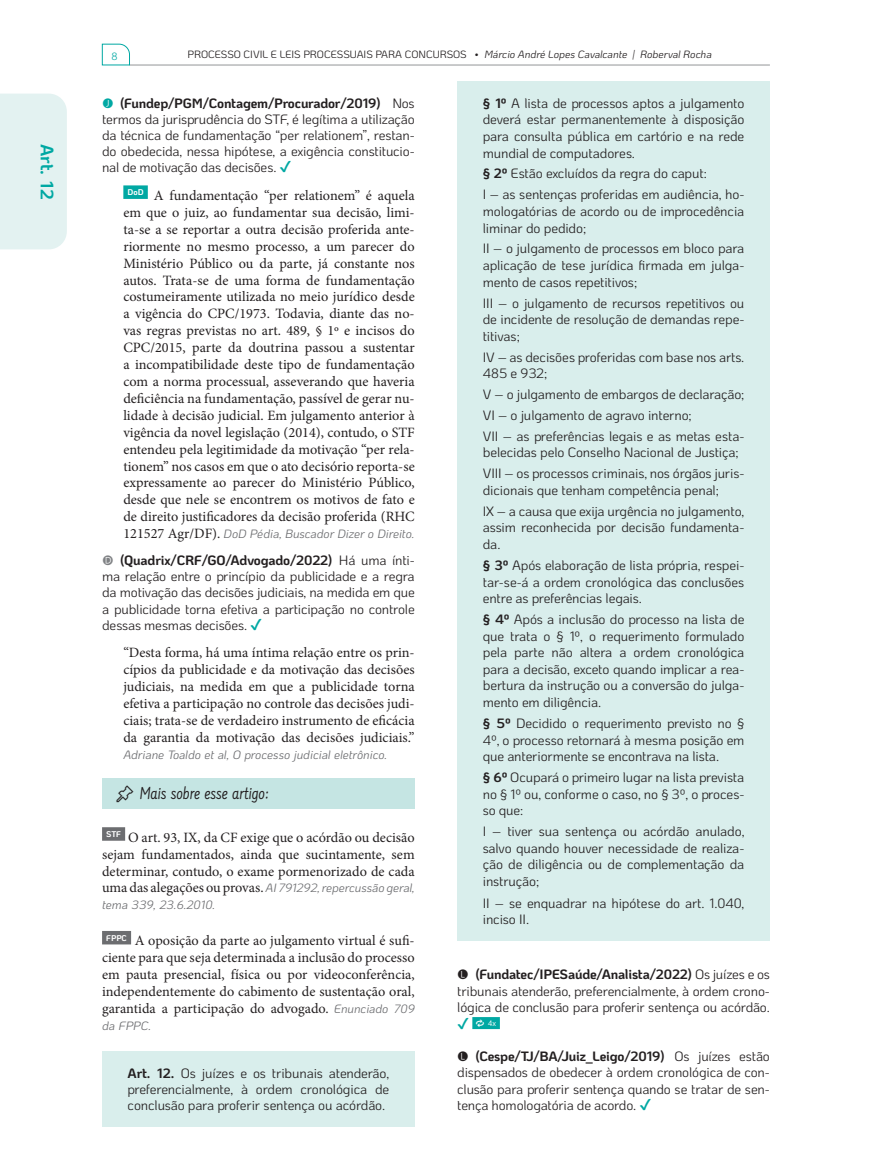
<style>
.page{position:relative;width:872px;height:1170px;background:#fff}
.page>*{position:absolute;margin:0;border:0;box-sizing:border-box;transform-origin:0 0}
.tit_mais_sobre_artig{font:18px "Farsan";color:#231f20}
.t1{font:700 18px "Ko Ho";color:#00a8a3}
.Comentario_autor{font:14.25px/17px "Minion Pro";color:#231f20;text-align:justify}
.DOD_STJ_t{font:14.25px/17px "Minion Pro";color:#231f20;text-align:justify}
.box_meio{font:13.5px/16.6px "Ko Ho";letter-spacing:-.01em;color:#231f20;text-align:justify}
.questao{font:13.5px/16.2px "Ko Ho";letter-spacing:-.015em;color:#231f20;text-align:justify}
.box_abre{font:13.5px/16.2px "Ko Ho";letter-spacing:-.01em;color:#231f20;text-align:justify}
.box_fecha{font:13.5px/16.6px "Ko Ho";letter-spacing:-.005em;color:#231f20}
.Comentario_autor-2{font:italic 12px "Ko Ho";letter-spacing:-.005em;color:#6c6d70}
.DOD_STJ_t-2{font:italic 12px/17px "Ko Ho";color:#6c6d70}
.t2{font:10.5px "Ko Ho";color:#231f20}
.t3{font:10.5px "Ko Ho";color:#00a8a3}
.s1{font-style:italic}
.s2{font-weight:700}
.s3{color:#00a8a3}
.s4{font-family:"Minion Pro";font-style:normal;font-size:14.25px;color:#231f20}
.s5{font-family:"Ko Ho";font-style:italic;font-size:12px;color:#6c6d70}
</style>
<div class="page">
<hr style="left:129px;top:65px;width:641px;height:1px;background:#939598">
<svg style="left:102px;top:44px;width:28px;height:21px"></svg>
<div style="left:0;top:94px;width:67px;height:155px;background:#e3f2f1"></div>
<div style="left:123px;top:185px;width:25px;height:14px;background:#00a8a3"></div>
<div style="left:102px;top:778px;width:313px;height:30px;background:#c5e5e3"></div>
<div style="left:102px;top:827px;width:23px;height:13px;background:#6c6d70"></div>
<div style="left:102px;top:930px;width:29px;height:14px;background:#6c6d70"></div>
<div style="left:102px;top:1051px;width:313px;height:75px;background:#d9eeec"></div>
<div style="left:457px;top:81px;width:313px;height:93px;background:#d9eeec"></div>
<div style="left:457px;top:172px;width:313px;height:77px;background:#d9eeec"></div>
<div style="left:457px;top:226px;width:313px;height:77px;background:#d9eeec"></div>
<div style="left:457px;top:280px;width:313px;height:77px;background:#d9eeec"></div>
<div style="left:457px;top:335px;width:313px;height:59px;background:#d9eeec"></div>
<div style="left:457px;top:393px;width:313px;height:43px;background:#d9eeec"></div>
<div style="left:457px;top:414px;width:313px;height:59px;background:#d9eeec"></div>
<div style="left:457px;top:451px;width:313px;height:60px;background:#d9eeec"></div>
<div style="left:457px;top:489px;width:313px;height:76px;background:#d9eeec"></div>
<div style="left:457px;top:543px;width:313px;height:76px;background:#d9eeec"></div>
<div style="left:457px;top:597px;width:313px;height:126px;background:#d9eeec"></div>
<div style="left:457px;top:701px;width:313px;height:76px;background:#d9eeec"></div>
<div style="left:457px;top:755px;width:313px;height:76px;background:#d9eeec"></div>
<div style="left:457px;top:809px;width:313px;height:93px;background:#d9eeec"></div>
<div style="left:457px;top:887px;width:313px;height:53px;background:#d9eeec"></div>
<div style="left:472px;top:1016px;width:28px;height:12px;background:#00a8a3"></div>
<svg style="left:472px;top:1017px;width:24px;height:12px"></svg>
<h1 class="t1" style="left:62px;top:144px;width:57px;rotate:90deg">Art. 12</h1>
<p class="t3" style="left:111px;top:48px;width:8px">8</p>
<p class="t2" style="left:187px;top:46px;width:526px">PROCESSO CIVIL E LEIS PROCESSUAIS PARA CONCURSOS • <span class="s1">Márcio André Lopes Cavalcante | Roberval Rocha</span></p>
<p class="questao" style="left:102px;top:95px;width:314px;text-indent:18px"><span class="s2">(Fundep/PGM/Contagem/Procurador/2019)</span> Nos termos da jurisprudência do STF, é legítima a utilização da técnica de fundamentação “per relationem”, restan&shy;do obedecida, nessa hipótese, a exigência constitucio&shy;nal de motivação das decisões. <span class="s3">✔</span></p>
<p class="Comentario_autor" style="left:123px;top:187px;width:293px"><sup>DoD</sup> A fundamentação “per relationem” é aquela em que o juiz, ao fundamentar sua decisão, limi&shy;ta-se a se reportar a outra decisão proferida ante&shy;riormente no mesmo processo, a um parecer do Ministério Público ou da parte, já constante nos autos. Trata-se de uma forma de fundamentação costumeiramente utilizada no meio jurídico desde a vigência do CPC/1973. Todavia, diante das no&shy;vas regras previstas no art. 489, § 1º e incisos do CPC/2015, parte da doutrina passou a sustentar a incompatibilidade deste tipo de fundamentação com a norma processual, asseverando que haveria deficiência na fundamentação, passível de gerar nu&shy;lidade à decisão judicial. Em julgamento anterior à vigência da novel legislação (2014), contudo, o STF entendeu pela legitimidade da motivação “per rela&shy;tionem” nos casos em que o ato decisório reporta-se expressamente ao parecer do Ministério Público, desde que nele se encontrem os motivos de fato e de direito justificadores da decisão proferida (RHC</p>
<p class="Comentario_autor-2" style="left:123px;top:524px;width:293px"><span class="s4">121527 Agr/DF).</span> DoD Pédia, Buscador Dizer o Direito.</p>
<p class="questao" style="left:102px;top:552px;width:314px;text-indent:18px"><span class="s2">(Quadrix/CRF/GO/Advogado/2022)</span> Há uma ínti&shy;ma relação entre o princípio da publicidade e a regra da motivação das decisões judiciais, na medida em que a publicidade torna efetiva a participação no controle dessas mesmas decisões. <span class="s3">✔</span></p>
<p class="Comentario_autor" style="left:123px;top:644px;width:293px">“Desta forma, há uma íntima relação entre os prin&shy;cípios da publicidade e da motivação das decisões judiciais, na medida em que a publicidade torna efetiva a participação no controle das decisões judi&shy;ciais; trata-se de verdadeiro instrumento de eficácia da garantia da motivação das decisões judiciais.”</p>
<p class="Comentario_autor-2" style="left:123px;top:745px;width:265px">Adriane Toaldo et al, O processo judicial eletrônico.</p>
<p class="tit_mais_sobre_artig" style="left:140px;top:781px;width:130px">Mais sobre esse artigo:</p>
<p class="DOD_STJ_t" style="left:102px;top:828px;width:314px"><sup>STF</sup> O art. 93, IX, da CF exige que o acórdão ou decisão sejam fundamentados, ainda que sucintamente, sem determinar, contudo, o exame pormenorizado de cada</p>
<p class="DOD_STJ_t-2" style="left:102px;top:879px;width:314px"><span class="s4">uma das alegações ou provas.</span> AI 791292, repercussão geral, tema 339, 23.6.2010.</p>
<p class="DOD_STJ_t" style="left:102px;top:932px;width:314px"><sup>FPPC</sup> A oposição da parte ao julgamento virtual é sufi&shy;ciente para que seja determinada a inclusão do processo em pauta presencial, física ou por videoconferência, independentemente do cabimento de sustentação oral, garantida a participação do advogado. <span class="s5">Enunciado 709</span></p>
<p class="DOD_STJ_t-2" style="left:102px;top:1017px;width:51px">da FPPC.</p>
<p class="box_abre" style="left:128px;top:1065px;width:263px"><span class="s2">Art. 12.</span> Os juízes e os tribunais atenderão, preferencialmente, à ordem cronológica de conclusão para proferir sentença ou acórdão.</p>
<p class="box_meio" style="left:483px;top:95px;width:263px"><span class="s2">§ 1º</span> A lista de processos aptos a julgamento deverá estar permanentemente à disposição para consulta pública em cartório e na rede mundial de computadores.</p>
<p class="box_meio" style="left:483px;top:165px;width:226px"><span class="s2">§ 2º</span> Estão excluídos da regra do caput:</p>
<p class="box_meio" style="left:483px;top:186px;width:263px">I – as sentenças proferidas em audiência, ho&shy;mologatórias de acordo ou de improcedência liminar do pedido;</p>
<p class="box_meio" style="left:483px;top:240px;width:263px">II – o julgamento de processos em bloco para aplicação de tese jurídica firmada em julga&shy;mento de casos repetitivos;</p>
<p class="box_meio" style="left:483px;top:294px;width:263px">III – o julgamento de recursos repetitivos ou de incidente de resolução de demandas repe&shy;titivas;</p>
<p class="box_meio" style="left:483px;top:349px;width:263px">IV – as decisões proferidas com base nos arts.<br>485 e 932;</p>
<p class="box_meio" style="left:483px;top:386px;width:263px">V – o julgamento de embargos de declaração;</p>
<p class="box_meio" style="left:483px;top:407px;width:210px">VI – o julgamento de agravo interno;</p>
<p class="box_meio" style="left:483px;top:428px;width:263px">VII – as preferências legais e as metas esta&shy;belecidas pelo Conselho Nacional de Justiça;</p>
<p class="box_meio" style="left:483px;top:465px;width:263px">VIII – os processos criminais, nos órgãos juris&shy;dicionais que tenham competência penal;</p>
<p class="box_meio" style="left:483px;top:503px;width:263px">IX – a causa que exija urgência no julgamento, assim reconhecida por decisão fundamenta&shy;da.</p>
<p class="box_meio" style="left:483px;top:557px;width:263px"><span class="s2">§ 3º</span> Após elaboração de lista própria, respei&shy;tar-se-á a ordem cronológica das conclusões entre as preferências legais.</p>
<p class="box_meio" style="left:483px;top:611px;width:263px"><span class="s2">§ 4º</span> Após a inclusão do processo na lista de que trata o § 1º, o requerimento formulado pela parte não altera a ordem cronológica para a decisão, exceto quando implicar a rea&shy;bertura da instrução ou a conversão do julga&shy;mento em diligência.</p>
<p class="box_meio" style="left:483px;top:715px;width:263px"><span class="s2">§ 5º</span> Decidido o requerimento previsto no § 4º, o processo retornará à mesma posição em que anteriormente se encontrava na lista.</p>
<p class="box_meio" style="left:483px;top:769px;width:263px"><span class="s2">§ 6º</span> Ocupará o primeiro lugar na lista prevista no § 1º ou, conforme o caso, no § 3º, o proces&shy;so que:</p>
<p class="box_meio" style="left:483px;top:823px;width:263px">I – tiver sua sentença ou acórdão anulado, salvo quando houver necessidade de realiza&shy;ção de diligência ou de complementação da instrução;</p>
<p class="box_fecha" style="left:483px;top:894px;width:263px">II – se enquadrar na hipótese do art. 1.040, inciso II.</p>
<p class="questao" style="left:457px;top:966px;width:314px;line-height:16.6px;text-indent:18px"><span class="s2">(Fundatec/IPESaúde/Analista/2022)</span> Os juízes e os tribunais atenderão, preferencialmente, à ordem crono&shy;lógica de conclusão para proferir sentença ou acórdão.</p>
<p class="questao" style="left:457px;top:1047px;width:314px;line-height:16.6px;text-indent:18px"><span class="s2">(Cespe/TJ/BA/Juiz_Leigo/2019)</span> Os juízes estão dispensados de obedecer à ordem cronológica de con&shy;clusão para proferir sentença quando se tratar de sen&shy;tença homologatória de acordo. <span class="s3">✔</span></p>
</div>
